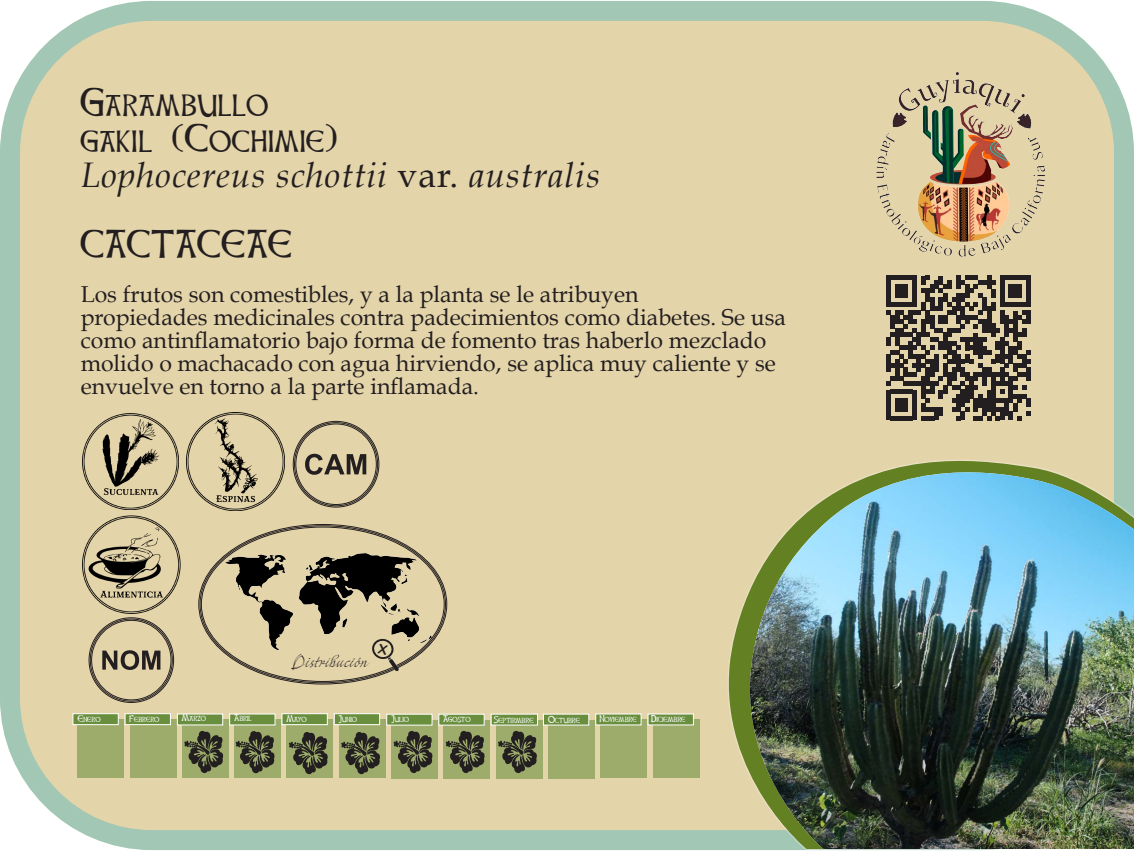
<style>
.page{position:relative;width:1134px;height:851px;background:#fff}
.page>*{position:absolute;margin:0;border:0;box-sizing:border-box;transform-origin:0 0}
.t1{font:35.4px "Celtic Hand";letter-spacing:.025em;color:#231f20}
.t2{font:italic 35.4px "Book Antiqua";letter-spacing:.025em;color:#231f20}
.t3{font:23px/23px "Book Antiqua";color:#231f20}
.t4{font:14.1px "Mayence Premium";color:#231f20}
.t5{font:8.5px "Celtic Hand";color:#fff}
.s1{font-style:normal}
</style>
<div class="page">
<div style="left:10px;top:11px;width:1114px;height:828px;background:#e4d4aa;border-radius:142px"></div>
<div style="left:0;top:1px;width:1134px;height:848px;border:20px solid #a2c7b4;border-radius:142px"></div>
<img style="left:876px;top:72px;width:169px;height:185px">
<div style="left:391px;top:720px;width:47px;height:58px;background:linear-gradient(to right,#9dac6b,#9dac6b)"></div>
<div style="left:78px;top:719px;width:46px;height:58px;background:#9dac6b"></div>
<div style="left:443px;top:720px;width:47px;height:58px;background:linear-gradient(to right,#9dac6b,#9dac6b)"></div>
<div style="left:130px;top:719px;width:46px;height:58px;background:#9dac6b"></div>
<svg style="left:496px;top:720px;width:47px;height:57px"></svg>
<svg style="left:182px;top:719px;width:47px;height:58px"></svg>
<div style="left:548px;top:719px;width:47px;height:58px;background:#9dac6b"></div>
<svg style="left:234px;top:719px;width:47px;height:58px"></svg>
<div style="left:600px;top:719px;width:47px;height:58px;background:#9dac6b"></div>
<svg style="left:287px;top:719px;width:46px;height:58px"></svg>
<div style="left:653px;top:719px;width:46px;height:58px;background:#9dac6b"></div>
<svg style="left:339px;top:719px;width:47px;height:58px"></svg>
<div style="left:386px;top:713px;width:46px;height:12px;background:#698f3e;border:1px solid #fff"></div>
<div style="left:73px;top:713px;width:46px;height:11px;background:#698f3e;border:1px solid #fff"></div>
<div style="left:439px;top:713px;width:45px;height:12px;background:#698f3e;border:1px solid #fff"></div>
<div style="left:125px;top:713px;width:46px;height:11px;background:#698f3e;border:1px solid #fff"></div>
<div style="left:491px;top:713px;width:47px;height:12px;background:#698f3e;border:1px solid #fff"></div>
<div style="left:177px;top:713px;width:46px;height:12px;background:#698f3e;border:1px solid #fff"></div>
<div style="left:543px;top:713px;width:46px;height:12px;background:#698f3e;border:1px solid #fff"></div>
<div style="left:229px;top:713px;width:46px;height:12px;background:#698f3e;border:1px solid #fff"></div>
<div style="left:595px;top:713px;width:46px;height:12px;background:#698f3e;border:1px solid #fff"></div>
<div style="left:282px;top:713px;width:46px;height:11px;background:#698f3e;border:1px solid #fff"></div>
<div style="left:648px;top:713px;width:46px;height:12px;background:#698f3e;border:1px solid #fff"></div>
<div style="left:334px;top:713px;width:46px;height:11px;background:#698f3e;border:1px solid #fff"></div>
<svg style="left:236px;top:730px;width:39px;height:43px;background:#626846"></svg>
<svg style="left:184px;top:730px;width:40px;height:43px;background:#636947"></svg>
<svg style="left:289px;top:731px;width:39px;height:43px;background:#626846"></svg>
<svg style="left:341px;top:731px;width:39px;height:43px;background:#626846"></svg>
<svg style="left:394px;top:730px;width:39px;height:43px;background:#626846"></svg>
<svg style="left:446px;top:730px;width:39px;height:43px;background:#626846"></svg>
<svg style="left:498px;top:730px;width:39px;height:43px;background:#626846"></svg>
<svg style="left:719px;top:444px;width:415px;height:404px"></svg>
<svg style="left:740px;top:456px;width:394px;height:392px"></svg>
<img style="left:749px;top:472px;width:385px;height:376px">
<img style="left:82px;top:413px;width:97px;height:96px">
<img style="left:82px;top:515px;width:98px;height:98px">
<img style="left:187px;top:412px;width:98px;height:98px">
<div style="left:91px;top:620px;width:80px;height:80px;border:1px solid #231f20;border-radius:50%"></div>
<svg style="left:102px;top:650px;width:58px;height:19px"></svg>
<div style="left:296px;top:423px;width:80px;height:81px;border:1px solid #231f20;border-radius:50%"></div>
<svg style="left:305px;top:453px;width:61px;height:21px"></svg>
<img style="left:226px;top:553px;width:206px;height:96px">
<svg style="left:886px;top:275px;width:145px;height:145px"></svg>
<svg style="left:371px;top:637px;width:28px;height:34px"></svg>
<p class="t1" style="left:81px;top:81px;width:189px">Garambullo</p>
<p class="t1" style="left:81px;top:117px;width:259px">gakil (Cochimie)</p>
<p class="t2" style="left:81px;top:154px;width:521px">Lophocereus schottii <span class="s1">var.</span> australis</p>
<p class="t1" style="left:81px;top:223px;width:213px">CACTACEAE</p>
<p class="t3" style="left:81px;top:283px;width:559px">Los frutos son comestibles, y a la planta se le atribuyen</p>
<p class="t3" style="left:81px;top:306px;width:707px">propiedades medicinales contra padecimientos como diabetes. Se usa como antinflamatorio bajo forma de fomento tras haberlo mezclado molido o machacado con agua hirviendo, se aplica muy caliente y se envuelve en torno a la parte inflamada.</p>
<p class="t4" style="left:292px;top:654px;width:77px">Distribución</p>
<p class="t5" style="left:78px;top:713px;width:24px">Enero</p>
<p class="t5" style="left:130px;top:713px;width:31px">Febrero</p>
<p class="t5" style="left:182px;top:712px;width:26px">Marzo</p>
<p class="t5" style="left:234px;top:712px;width:19px">Abril</p>
<p class="t5" style="left:287px;top:713px;width:22px">Mayo</p>
<p class="t5" style="left:339px;top:713px;width:20px">Junio</p>
<p class="t5" style="left:391px;top:713px;width:19px">Julio</p>
<p class="t5" style="left:443px;top:713px;width:29px">Agosto</p>
<p class="t5" style="left:494px;top:714px;width:41px">Septirmbre</p>
<p class="t5" style="left:548px;top:714px;width:33px">Octubre</p>
<p class="t5" style="left:599px;top:713px;width:39px">Noviembre</p>
<p class="t5" style="left:651px;top:713px;width:36px">Diciembre</p>
</div>
